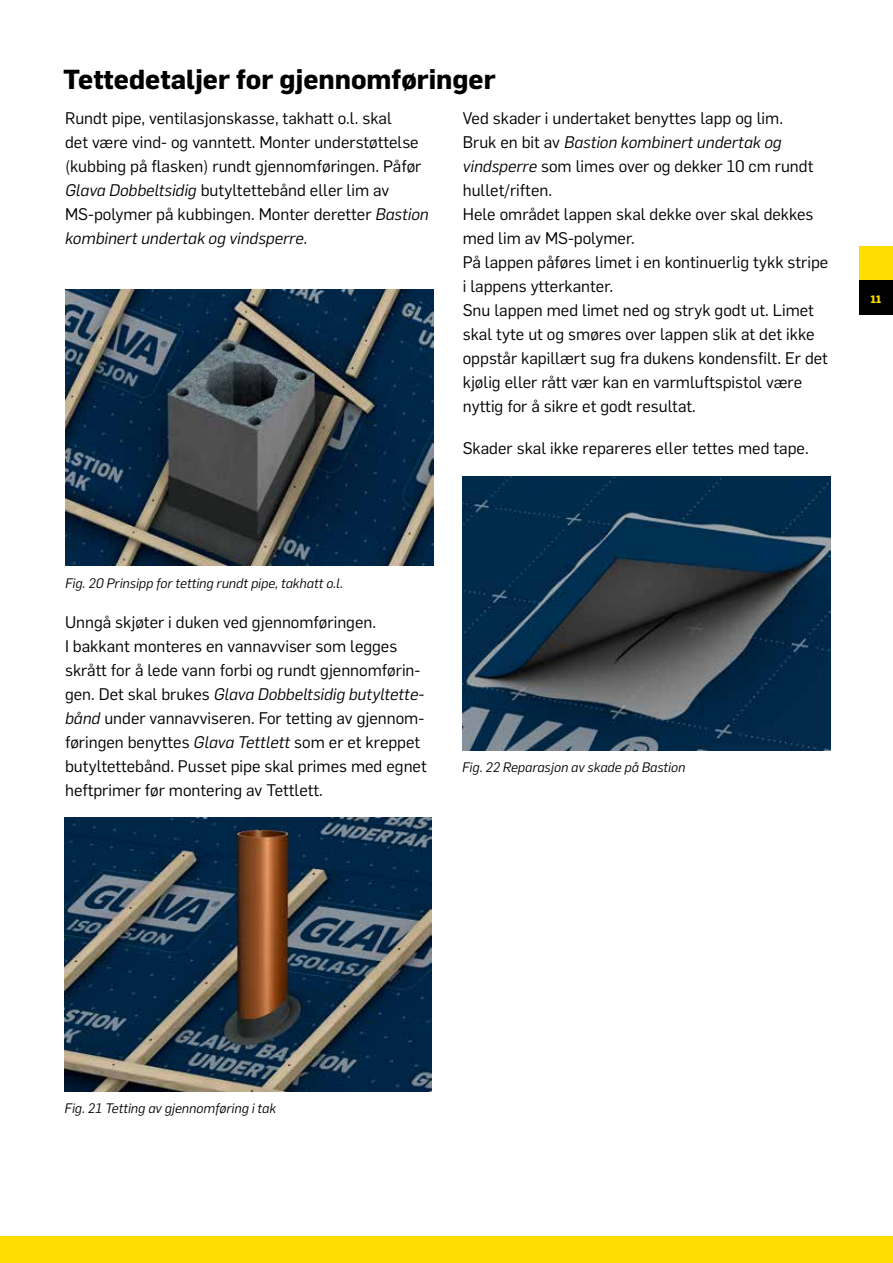
<style>
.page{position:relative;width:893px;height:1263px;background:#fff}
.page>*{position:absolute;margin:0;border:0;box-sizing:border-box;transform-origin:0 0}
.t1{font:700 27px "Flama";color:#000}
.t2{font:16.5px/24px "Flama";color:#000}
.t3{font:italic 13.5px "Flama";color:#000}
.t4{font:800 10.5px "Flama";color:#fd0}
.s1{font-style:italic}
</style>
<div class="page">
<div style="left:859px;top:247px;width:34px;height:34px;background:#fd0"></div>
<div style="left:859px;top:281px;width:34px;height:34px;background:#000"></div>
<div style="left:0;top:1236px;width:893px;height:27px;background:#fd0"></div>
<img style="left:65px;top:289px;width:368px;height:277px">
<img style="left:65px;top:818px;width:366px;height:273px">
<img style="left:462px;top:476px;width:368px;height:274px">
<h1 class="t1" style="left:63px;top:60px;width:434px">Tettedetaljer for gjennomføringer</h1>
<p class="t2" style="left:65px;top:105px;width:365px">Rundt pipe, ventilasjonskasse, takhatt o.l. skal<br>det være vind- og vanntett. Monter understøttelse (kubbing på flasken) rundt gjennomføringen. Påfør <span class="s1">Glava Dobbeltsidig</span> butyltettebånd eller lim av MS-polymer på kubbingen. Monter deretter <span class="s1">Bastion kombinert undertak og vindsperre.</span></p>
<p class="t2" style="left:463px;top:105px;width:367px">Ved skader i undertaket benyttes lapp og lim.<br>Bruk en bit av <span class="s1">Bastion kombinert undertak og vindsperre</span> som limes over og dekker 10 cm rundt hullet/riften.<br>Hele området lappen skal dekke over skal dekkes med lim av MS-polymer.<br>På lappen påføres limet i en kontinuerlig tykk stripe i lappens ytterkanter.<br>Snu lappen med limet ned og stryk godt ut. Limet skal tyte ut og smøres over lappen slik at det ikke oppstår kapillært sug fra dukens kondensfilt. Er det kjølig eller rått vær kan en varmluftspistol være nyttig for å sikre et godt resultat.</p>
<p class="t2" style="left:463px;top:435px;width:347px">Skader skal ikke repareres eller tettes med tape.</p>
<p class="t4" style="left:870px;top:291px;width:13px">11</p>
<p class="t3" style="left:65px;top:574px;width:279px">Fig. 20 Prinsipp for tetting rundt pipe, takhatt o.l.</p>
<p class="t2" style="left:65px;top:609px;width:363px">Unngå skjøter i duken ved gjennomføringen.<br>I bakkant monteres en vannavviser som legges skrått for å lede vann forbi og rundt gjennomførin&shy;gen. Det skal brukes <span class="s1">Glava Dobbeltsidig butyltette&shy;bånd</span> under vannavviseren. For tetting av gjennom&shy;føringen benyttes <span class="s1">Glava Tettlett</span> som er et kreppet butyltettebånd. Pusset pipe skal primes med egnet heftprimer før montering av Tettlett.</p>
<p class="t3" style="left:462px;top:758px;width:225px">Fig. 22 Reparasjon av skade på Bastion</p>
<p class="t3" style="left:65px;top:1099px;width:213px">Fig. 21 Tetting av gjennomføring i tak</p>
</div>
